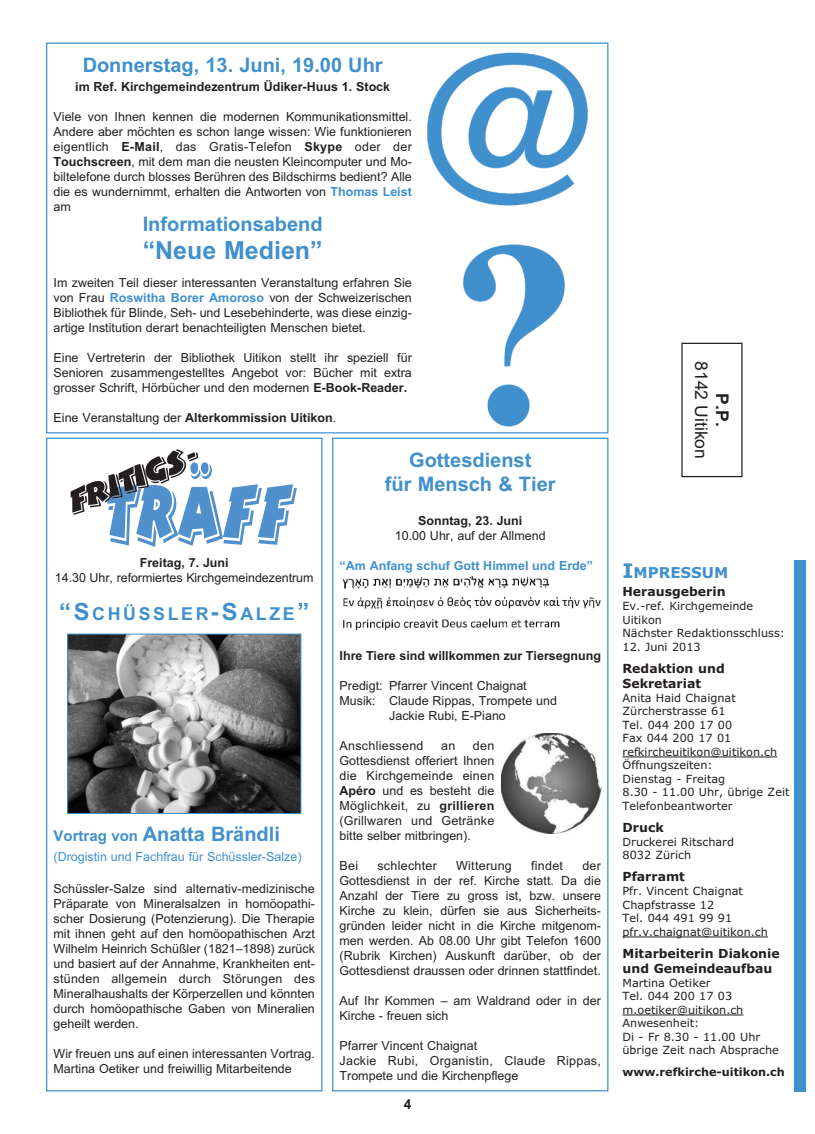
<style>
.page{position:relative;width:815px;height:1134px;background:#fff}
.page>*{position:absolute;margin:0;border:0;box-sizing:border-box;transform-origin:0 0}
.t1{font:700 25px "Arial";color:#3f90cd}
.t2{font:700 20px/24px "Arial";color:#3f90cd;text-align:center}
.t3{font:700 17.75px "Arial";letter-spacing:.15em;color:#3f90cd}
.t4{font:17.5px "Arial";color:#231f20}
.t5{font:700 17.5px "Arial";color:#231f20}
.t6{font:700 15px "Verdana";color:#3f90cd}
.t7{font:700 13.75px "Arial";color:#231f20}
.t8{font:12.5px/15px "Arial";color:#231f20;text-align:justify}
.t9{font:700 12.5px "Arial";color:#231f20}
.t10{font:700 12.5px/15px "Verdana";color:#231f20}
.t11{font:12.5px "Arial";color:#3f90cd}
.t12{font:700 12.5px "Arial";color:#3f90cd}
.t13{font:12.5px "Arial";letter-spacing:.02em;color:#231f20}
.t14{font:11.25px/13.5px "Verdana";color:#231f20}
.t15{font:700 11.25px "Verdana";color:#231f20}
.s1{font-weight:700}
.s2{font-weight:700;color:#3f90cd}
.s3{font-weight:400}
.s4{font-size:23.75px}
.s5{font-size:15px}
.s6{font-size:20px}
</style>
<div class="page">
<div style="left:794px;top:560px;width:12px;height:531px;background:#3f90cd"></div>
<hr style="left:623px;top:757px;width:154px;height:1px;background:#231f20">
<hr style="left:623px;top:937px;width:145px;height:1px;background:#231f20">
<hr style="left:623px;top:1015px;width:120px;height:1px;background:#231f20">
<div style="left:681px;top:343px;width:62px;height:134px;border:1px solid #231f20"></div>
<img style="left:427px;top:52px;width:161px;height:375px">
<div style="left:332px;top:438px;width:276px;height:653px;border:1px solid #3f90cd"></div>
<img style="left:501px;top:733px;width:100px;height:101px">
<div style="left:46px;top:438px;width:276px;height:653px;border:1px solid #3f90cd"></div>
<img style="left:69px;top:636px;width:230px;height:176px">
<div style="left:67px;top:634px;width:234px;height:180px;border:1px solid #3f90cd"></div>
<svg style="left:71px;top:449px;width:226px;height:98px"></svg>
<img style="left:342px;top:575px;width:259px;height:56px">
<h2 class="t2" style="left:83px;top:53px;width:302px">Donnerstag, 13. Juni, 19.00 Uhr</h2>
<p class="t9" style="left:75px;top:79px;width:316px">im Ref. Kirchgemeindezentrum Üdiker-Huus 1. Stock</p>
<p class="t8" style="left:54px;top:109px;width:360px">Viele von Ihnen kennen die modernen Kommunikationsmittel.<br>Andere aber möchten es schon lange wissen: Wie funktionieren eigentlich <span class="s1">E-Mail</span>, das Gratis-Telefon <span class="s1">Skype</span> oder der <span class="s1">Touchscreen</span>, mit dem man die neusten Kleincomputer und Mo&shy;biltelefone durch blosses Berühren des Bildschirms bedient? Alle die es wundernimmt, erhalten die Antworten von <span class="s2">Thomas Leist </span>am</p>
<h2 class="t2" style="left:143px;top:212px;width:182px">Informationsabend</h2>
<h1 class="t1" style="left:143px;top:235px;width:181px">“Neue Medien”</h1>
<p class="t8" style="left:54px;top:275px;width:360px">Im zweiten Teil dieser interessanten Veranstaltung erfahren Sie von Frau <span class="s2">Roswitha Borer Amoroso</span> von der Schweizerischen Bibliothek für Blinde, Seh- und Lesebehinderte, was diese einzig&shy;artige Institution derart benachteiligten Menschen bietet.</p>
<p class="t8" style="left:54px;top:350px;width:360px">Eine Vertreterin der Bibliothek Uitikon stellt ihr speziell für Senioren zusammengestelltes Angebot vor: Bücher mit extra grosser Schrift, Hörbücher und den modernen <span class="s1">E-Book-Reader.</span></p>
<p class="t9" style="left:54px;top:410px;width:284px"><span class="s3">Eine Veranstaltung der</span> Alterkommission Uitikon<span class="s3">.</span></p>
<h2 class="t2" style="left:385px;top:448px;width:172px">Gottesdienst<br>für Mensch &amp; Tier</h2>
<p class="t9" style="left:418px;top:513px;width:106px">Sonntag, 23. Juni</p>
<p class="t8" style="left:395px;top:528px;width:152px">10.00 Uhr, auf der Allmend</p>
<p class="t12" style="left:340px;top:558px;width:255px">“Am Anfang schuf Gott Himmel und Erde”</p>
<p class="t9" style="left:140px;top:555px;width:90px">Freitag, 7. Juni</p>
<p class="t8" style="left:55px;top:570px;width:260px">14.30 Uhr, reformiertes Kirchgemeindezentrum</p>
<h3 class="t3" style="left:59px;top:604px;width:252px"><span class="s4">“S</span>CHÜSSLER<span class="s4">-S</span>ALZE<span class="s4">”</span></h3>
<h2 class="t2" style="left:54px;top:822px;width:228px"><span class="s5">Vortrag von</span> Anatta Brändli</h2>
<p class="t11" style="left:54px;top:850px;width:250px">(Drogistin und Fachfrau für Schüssler-Salze)</p>
<p class="t8" style="left:54px;top:881px;width:263px">Schüssler-Salze sind alternativ-medizinische Präparate von Mineralsalzen in homöopathi&shy;scher Dosierung (Potenzierung). Die Therapie mit ihnen geht auf den homöopathischen Arzt Wilhelm Heinrich Schüßler (1821–1898) zurück und basiert auf der Annahme, Krankheiten ent&shy;stünden allgemein durch Störungen des Mineralhaushalts der Körperzellen und könnten durch homöopathische Gaben von Mineralien geheilt werden.</p>
<p class="t8" style="left:54px;top:1046px;width:263px">Wir freuen uns auf einen interessanten Vortrag.<br>Martina Oetiker und freiwillig Mitarbeitende</p>
<p class="t9" style="left:340px;top:648px;width:263px">Ihre Tiere sind willkommen zur Tiersegnung</p>
<p class="t8" style="left:340px;top:678px;width:189px">Predigt: Pfarrer Vincent Chaignat</p>
<p class="t8" style="left:340px;top:693px;width:219px">Musik: Claude Rippas, Trompete und</p>
<p class="t8" style="left:389px;top:708px;width:118px">Jackie Rubi, E-Piano</p>
<p class="t13" style="left:340px;top:738px;width:85px">Anschliessend</p>
<p class="t8" style="left:441px;top:738px;width:16px">an</p>
<p class="t8" style="left:340px;top:738px;width:156px;text-indent:133px">den Gottesdienst offeriert Ihnen die Kirchgemeinde einen <span class="s1">Apéro</span> und es besteht die Möglichkeit, zu <span class="s1">grillieren </span>(Grillwaren und Getränke bitte selber mitbringen).</p>
<p class="t8" style="left:340px;top:858px;width:20px">Bei</p>
<p class="t13" style="left:377px;top:858px;width:61px">schlechter</p>
<p class="t13" style="left:456px;top:858px;width:57px">Witterung</p>
<p class="t8" style="left:531px;top:858px;width:33px">findet</p>
<p class="t8" style="left:340px;top:858px;width:263px;text-indent:243px">der Gottesdienst in der ref. Kirche statt. Da die Anzahl der Tiere zu gross ist, bzw. unsere Kirche zu klein, dürfen sie aus Sicherheits&shy;gründen leider nicht in die Kirche mitgenom&shy;men werden. Ab 08.00 Uhr gibt Telefon 1600 (Rubrik Kirchen) Auskunft darüber, ob der Gottesdienst draussen oder drinnen stattfindet.</p>
<p class="t8" style="left:340px;top:993px;width:263px">Auf Ihr Kommen – am Waldrand oder in der<br>Kirche - freuen sich</p>
<p class="t8" style="left:340px;top:1038px;width:263px;text-align:left">Pfarrer Vincent Chaignat<br>Jackie Rubi, Organistin, Claude Rippas,<br>Trompete und die Kirchenpflege</p>
<p class="t7" style="left:404px;top:1096px;width:9px">4</p>
<h3 class="t4" style="left:711px;top:361px;width:99px;rotate:90deg">8142 Uitikon</h3>
<h3 class="t5" style="left:732px;top:393px;width:35px;rotate:90deg">P.P.</h3>
<p class="t6" style="left:623px;top:564px;width:107px"><span class="s6">I</span>MPRESSUM</p>
<p class="t10" style="left:623px;top:585px;width:105px">Herausgeberin</p>
<p class="t14" style="left:623px;top:600px;width:164px">Ev.-ref. Kirchgemeinde<br>Uitikon<br>Nächster Redaktionsschluss:</p>
<p class="t14" style="left:623px;top:640px;width:80px">12. Juni 2013</p>
<p class="t10" style="left:623px;top:661px;width:104px">Redaktion und<br>Sekretariat</p>
<p class="t14" style="left:623px;top:691px;width:169px">Anita Haid Chaignat<br>Zürcherstrasse 61<br>Tel. 044 200 17 00<br>Fax 044 200 17 01 refkircheuitikon@uitikon.ch<br>Öffnungszeiten:<br>Dienstag - Freitag<br>8.30 - 11.00 Uhr, übrige Zeit<br>Telefonbeantworter</p>
<p class="t10" style="left:623px;top:820px;width:43px">Druck</p>
<p class="t14" style="left:623px;top:835px;width:113px">Druckerei Ritschard<br>8032 Zürich</p>
<p class="t10" style="left:623px;top:870px;width:64px">Pfarramt</p>
<p class="t14" style="left:623px;top:885px;width:147px">Pfr. Vincent Chaignat<br>Chapfstrasse 12<br>Tel. 044 491 99 91 pfr.v.chaignat@uitikon.ch</p>
<p class="t10" style="left:623px;top:946px;width:159px">Mitarbeiterin Diakonie und Gemeindeaufbau</p>
<p class="t14" style="left:623px;top:976px;width:158px">Martina Oetiker<br>Tel. 044 200 17 03 m.oetiker@uitikon.ch<br>Anwesenheit:<br>Di - Fr 8.30 - 11.00 Uhr übrige Zeit nach Absprache</p>
<p class="t15" style="left:623px;top:1065px;width:164px">www.refkirche-uitikon.ch</p>
</div>
